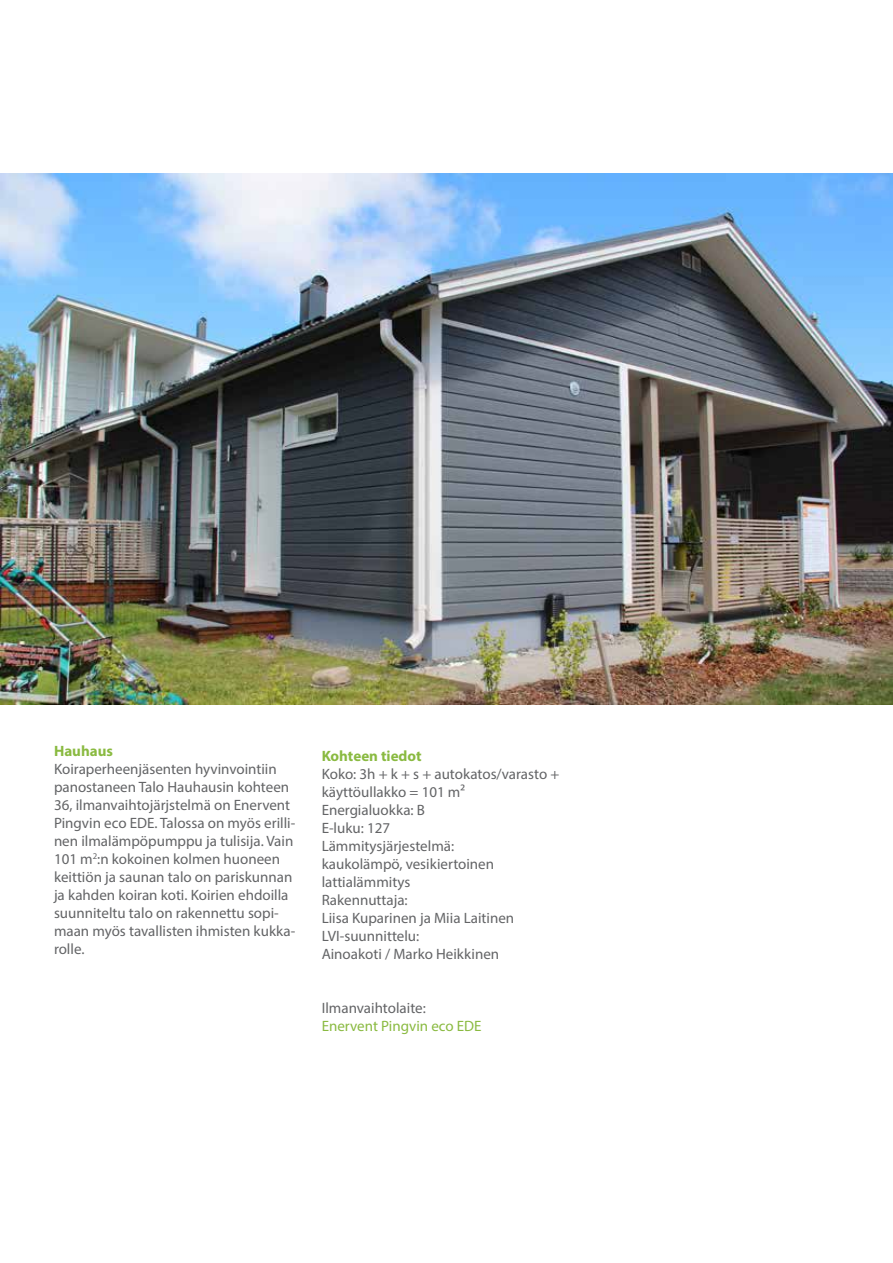
<style>
.page{position:relative;width:893px;height:1263px;background:#fff}
.page>*{position:absolute;margin:0;border:0;box-sizing:border-box;transform-origin:0 0}
.t1{font:15px/18px "Myriad Pro";color:#636466}
.t2{font:15px "Myriad Pro";color:#8aba41}
.t3{font:700 15px "Myriad Pro";color:#8aba41}
</style>
<div class="page">
<img style="left:0;top:173px;width:893px;height:531px">
<p class="t3" style="left:54px;top:741px;width:60px">Hauhaus</p>
<p class="t1" style="left:54px;top:760px;width:243px">Koiraperheenjäsenten hyvinvointiin panostaneen Talo Hauhausin kohteen 36, ilmanvaihtojärjstelmä on Enervent Pingvin eco EDE. Talossa on myös erilli&shy;nen ilmalämpöpumppu ja tulisija. Vain 101 m<sup>2</sup>:n kokoinen kolmen huoneen keittiön ja saunan talo on pariskunnan ja kahden koiran koti. Koirien ehdoilla suunniteltu talo on rakennettu sopi&shy;maan myös tavallisten ihmisten kukka&shy;rolle.</p>
<p class="t3" style="left:322px;top:746px;width:102px">Kohteen tiedot</p>
<p class="t1" style="left:322px;top:764px;width:239px">Koko: 3h + k + s + autokatos/varasto + käyttöullakko = 101 m²<br>Energialuokka: B<br>E-luku: 127<br>Lämmitysjärjestelmä:<br>kaukolämpö, vesikiertoinen lattialämmitys<br>Rakennuttaja:<br>Liisa Kuparinen ja Miia Laitinen<br>LVI-suunnittelu:<br>Ainoakoti / Marko Heikkinen</p>
<p class="t1" style="left:322px;top:998px;width:106px">Ilmanvaihtolaite:</p>
<p class="t2" style="left:322px;top:1016px;width:161px">Enervent Pingvin eco EDE</p>
</div>
